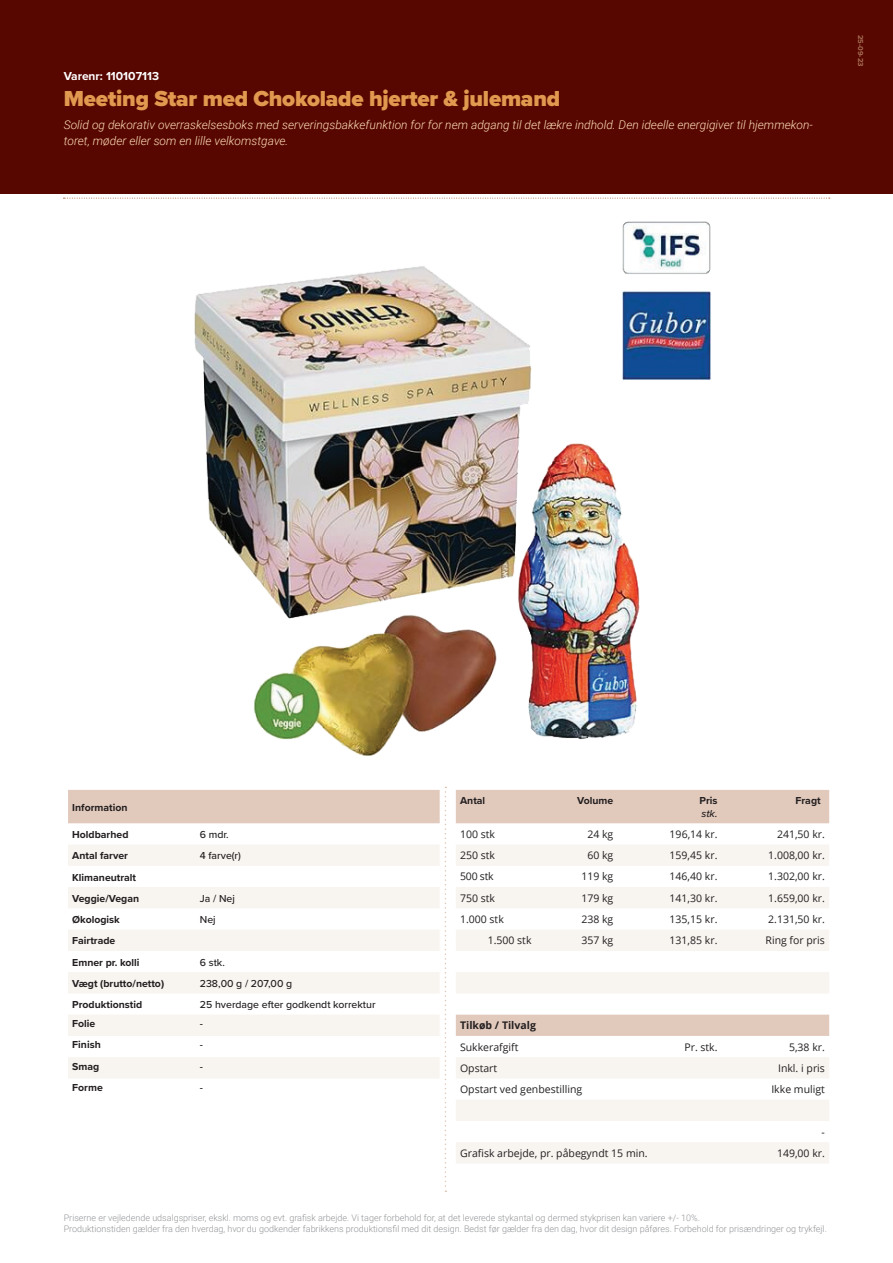
<style>
.page{position:relative;width:893px;height:1263px;background:#fff}
.page>*{position:absolute;margin:0;border:0;box-sizing:border-box;transform-origin:0 0}
.t1{font:900 22.5px "Proxima Nova";letter-spacing:-.01em;color:#e1984f}
.t2{font:italic 300 12px/16.5px "Roboto";color:#fddbb7}
.t3{font:700 12px "Proxima Nova";color:#fff}
.t4{font:10.5px "Open Sans";color:#231f20}
.t5{font:700 10.5px/21.3px "Proxima Nova";color:#231f20}
.t6{font:500 10.5px "Proxima Nova";color:#231f20}
.t7{font:700 10.5px "Open Sans";color:#231f20}
.t8{font:italic 500 10.5px "Proxima Nova";color:#231f20}
.t9{font:300 9px/10.8px "Roboto";color:#939598}
.t10{font:700 7.5px "Proxima Nova";color:#a66d53}
</style>
<div class="page">
<div style="left:0;top:0;width:893px;height:193px;background:#570700"></div>
<div style="left:456px;top:790px;width:373px;height:34px;background:#e1c9bc"></div>
<svg style="left:456px;top:845px;width:373px;height:318px;fill:#f8f4f0"></svg>
<img style="left:194px;top:221px;width:517px;height:535px">
<svg style="left:68px;top:787px;width:378px;height:405px"></svg>
<svg style="left:63px;top:198px;width:767px;height:1px"></svg>
<h2 class="t3" style="left:64px;top:67px;width:97px">Varenr: 110107113</h2>
<h1 class="t1" style="left:64px;top:81px;width:498px">Meeting Star med Chokolade hjerter &amp; julemand</h1>
<h2 class="t2" style="left:64px;top:116px;width:751px">Solid og dekorativ overraskelsesboks med serveringsbakkefunktion for for nem adgang til det lækre indhold. Den ideelle energigiver til hjemmekon&shy;toret, møder eller som en lille velkomstgave.</h2>
<p class="t10" style="left:866px;top:35px;width:33px;rotate:90deg">25-09-23</p>
<p class="t5" style="left:72px;top:796px;width:57px">Information</p>
<p class="t5" style="left:72px;top:824px;width:58px">Holdbarhed</p>
<p class="t6" style="left:200px;top:827px;width:30px">6 mdr.</p>
<p class="t5" style="left:72px;top:845px;width:57px">Antal farver</p>
<p class="t6" style="left:200px;top:848px;width:43px">4 farve(r)</p>
<p class="t5" style="left:72px;top:866px;width:68px">Klimaneutralt<br>Veggie/Vegan</p>
<p class="t6" style="left:200px;top:890px;width:37px">Ja / Nej</p>
<p class="t5" style="left:72px;top:909px;width:49px">Økologisk</p>
<p class="t6" style="left:200px;top:912px;width:17px">Nej</p>
<p class="t5" style="left:72px;top:930px;width:69px">Fairtrade<br>Emner pr. kolli</p>
<p class="t6" style="left:200px;top:954px;width:27px">6 stk.</p>
<p class="t5" style="left:72px;top:972px;width:93px">Vægt (brutto/netto)</p>
<p class="t6" style="left:200px;top:975px;width:94px">238,00 g / 207,00 g</p>
<p class="t5" style="left:72px;top:994px;width:71px">Produktionstid</p>
<p class="t6" style="left:200px;top:997px;width:177px">25 hverdage efter godkendt korrektur</p>
<p class="t5" style="left:72px;top:1013px;width:25px">Folie</p>
<p class="t6" style="left:200px;top:1016px;width:5px">-</p>
<p class="t5" style="left:72px;top:1034px;width:30px">Finish</p>
<p class="t6" style="left:200px;top:1037px;width:5px">-</p>
<p class="t5" style="left:72px;top:1055px;width:29px">Smag</p>
<p class="t6" style="left:200px;top:1058px;width:5px">-</p>
<p class="t5" style="left:72px;top:1076px;width:32px">Forme</p>
<p class="t6" style="left:200px;top:1080px;width:5px">-</p>
<p class="t5" style="left:460px;top:790px;width:27px">Antal</p>
<p class="t5" style="left:577px;top:790px;width:38px">Volume</p>
<p class="t5" style="left:700px;top:790px;width:19px">Pris</p>
<p class="t8" style="left:701px;top:806px;width:18px">stk.</p>
<p class="t5" style="left:795px;top:790px;width:27px">Fragt</p>
<p class="t4" style="left:460px;top:827px;width:36px">100 stk</p>
<p class="t4" style="left:587px;top:827px;width:28px">24 kg</p>
<p class="t4" style="left:670px;top:827px;width:49px">196,14 kr.</p>
<p class="t4" style="left:777px;top:827px;width:49px">241,50 kr.</p>
<p class="t4" style="left:460px;top:848px;width:36px">250 stk</p>
<p class="t4" style="left:587px;top:848px;width:28px">60 kg</p>
<p class="t4" style="left:670px;top:848px;width:49px">159,45 kr.</p>
<p class="t4" style="left:768px;top:848px;width:58px">1.008,00 kr.</p>
<p class="t4" style="left:460px;top:869px;width:35px">500 stk</p>
<p class="t4" style="left:581px;top:869px;width:34px">119 kg</p>
<p class="t4" style="left:670px;top:869px;width:49px">146,40 kr.</p>
<p class="t4" style="left:768px;top:869px;width:58px">1.302,00 kr.</p>
<p class="t4" style="left:460px;top:891px;width:36px">750 stk</p>
<p class="t4" style="left:581px;top:891px;width:34px">179 kg</p>
<p class="t4" style="left:670px;top:891px;width:49px">141,30 kr.</p>
<p class="t4" style="left:768px;top:891px;width:58px">1.659,00 kr.</p>
<p class="t4" style="left:460px;top:912px;width:45px">1.000 stk</p>
<p class="t4" style="left:581px;top:912px;width:34px">238 kg</p>
<p class="t4" style="left:670px;top:912px;width:49px">135,15 kr.</p>
<p class="t4" style="left:768px;top:912px;width:58px">2.131,50 kr.</p>
<p class="t4" style="left:488px;top:933px;width:45px">1.500 stk</p>
<p class="t4" style="left:581px;top:933px;width:34px">357 kg</p>
<p class="t4" style="left:670px;top:933px;width:49px">131,85 kr.</p>
<p class="t4" style="left:765px;top:933px;width:61px">Ring for pris</p>
<p class="t7" style="left:460px;top:1018px;width:77px">Tilkøb / Tilvalg</p>
<p class="t4" style="left:460px;top:1039px;width:60px">Sukkerafgift</p>
<p class="t4" style="left:684px;top:1039px;width:35px">Pr. stk.</p>
<p class="t4" style="left:789px;top:1039px;width:37px">5,38 kr.</p>
<p class="t4" style="left:460px;top:1061px;width:39px">Opstart</p>
<p class="t4" style="left:778px;top:1061px;width:48px">Inkl. i pris</p>
<p class="t4" style="left:460px;top:1082px;width:124px">Opstart ved genbestilling</p>
<p class="t4" style="left:771px;top:1082px;width:55px">Ikke muligt</p>
<p class="t4" style="left:821px;top:1124px;width:5px">-</p>
<p class="t4" style="left:460px;top:1146px;width:189px">Grafisk arbejde, pr. påbegyndt 15 min.</p>
<p class="t4" style="left:777px;top:1146px;width:49px">149,00 kr.</p>
<p class="t9" style="left:64px;top:1212px;width:764px">Priserne er vejledende udsalgspriser, ekskl. moms og evt. grafisk arbejde. Vi tager forbehold for, at det leverede stykantal og dermed stykprisen kan variere +/- 10%.<br>Produktionstiden gælder fra den hverdag, hvor du godkender fabrikkens produktionsfil med dit design. Bedst før gælder fra den dag, hvor dit design påføres. Forbehold for prisændringer og trykfejl.</p>
</div>
